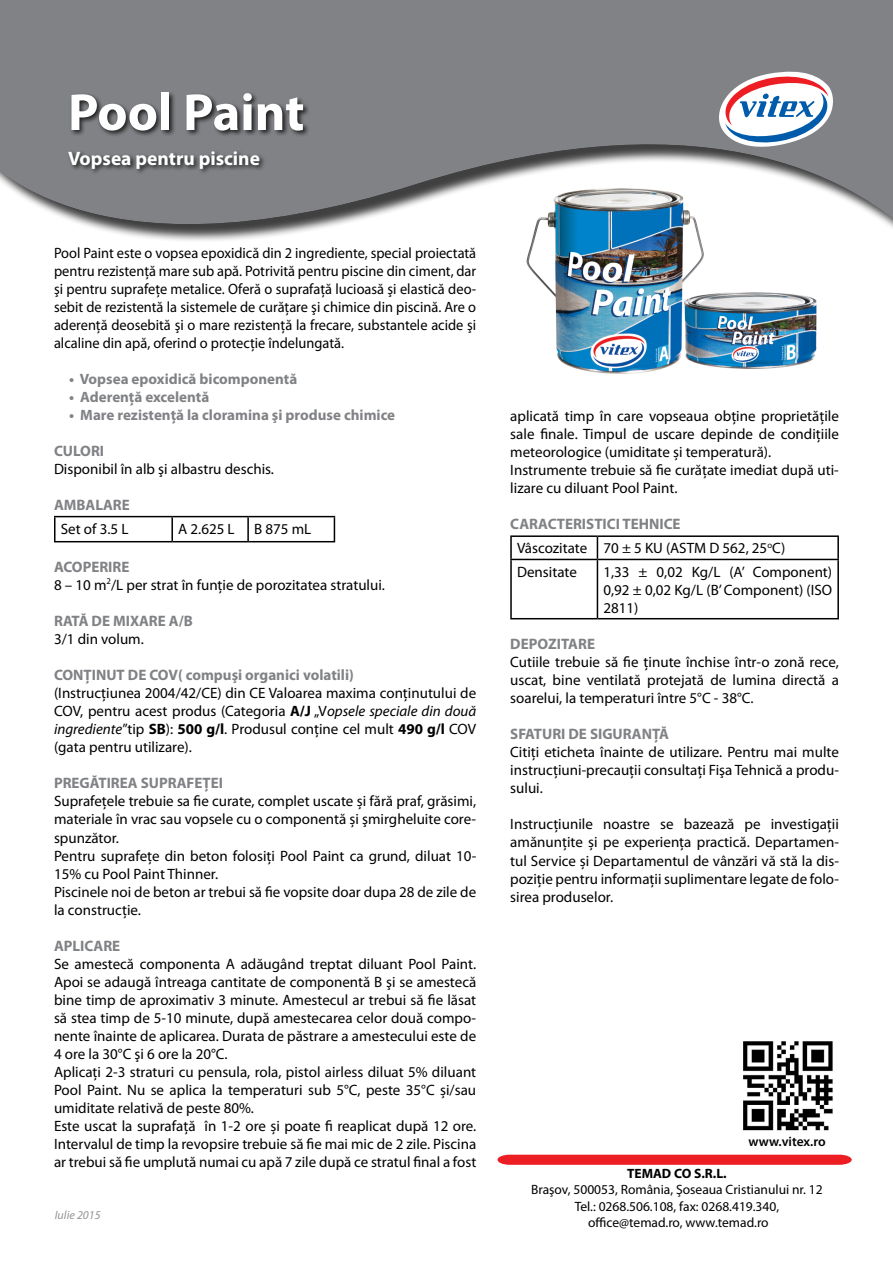
<style>
.page{position:relative;width:893px;height:1263px;background:#fff}
.page>*{position:absolute;margin:0;border:0;box-sizing:border-box;transform-origin:0 0}
.t1{font:700 52.5px "Myriad Pro";color:#fff}
.t2{font:700 19.5px "Myriad Pro";color:#fff}
.t3{font:700 15.15px "Myriad Pro";color:#808285}
.t4{font:15px/18px "Myriad Pro";color:#000;text-align:justify}
.t5{font:15px/18px "Myriad Pro";color:#000;text-align:justify;scale:.96 1}
.t6{font:700 15px "Myriad Pro";color:#808285}
.t7{font:13.5px/16.2px "Myriad Pro";color:#000;text-align:center}
.t8{font:700 13.5px "Myriad Pro";color:#000}
.t9{font:600 13.5px "Myriad Pro";color:#000}
.t10{font:italic 12px "Myriad Pro";color:#939598}
.s1{font-weight:700}
.s2{font-style:italic}
</style>
<div class="page">
<svg style="left:497px;top:1155px;width:355px;height:10px;background:#ed252b"></svg>
<img style="left:743px;top:1041px;width:90px;height:90px">
<img style="left:526px;top:251px;width:291px;height:123px">
<div style="left:0;top:0;width:893px;height:251px;background:#000;opacity:.75"></div>
<div style="left:0;top:0;width:893px;height:234px;background:#000;opacity:.75"></div>
<svg style="left:716px;top:67px;width:123px;height:88px"></svg>
<svg style="left:762px;top:93px;width:7px;height:6px"></svg>
<hr style="left:54px;top:516px;width:118px;height:1px;background:#000">
<hr style="left:54px;top:517px;width:2px;height:24px;background:#000">
<hr style="left:172px;top:516px;width:76px;height:1px;background:#000">
<hr style="left:171px;top:517px;width:2px;height:24px;background:#000">
<hr style="left:248px;top:516px;width:87px;height:1px;background:#000">
<hr style="left:247px;top:517px;width:2px;height:24px;background:#000">
<svg style="left:334px;top:517px;width:1px;height:24px"></svg>
<hr style="left:54px;top:541px;width:118px;height:1px;background:#000">
<hr style="left:172px;top:541px;width:76px;height:1px;background:#000">
<hr style="left:248px;top:541px;width:87px;height:1px;background:#000">
<hr style="left:510px;top:535px;width:87px;height:2px;background:#000">
<hr style="left:510px;top:537px;width:2px;height:22px;background:#000">
<hr style="left:597px;top:535px;width:242px;height:2px;background:#000">
<svg style="left:597px;top:537px;width:1px;height:22px"></svg>
<hr style="left:837px;top:537px;width:2px;height:22px;background:#000">
<hr style="left:510px;top:559px;width:87px;height:1px;background:#000">
<hr style="left:510px;top:560px;width:2px;height:58px;background:#000">
<hr style="left:597px;top:559px;width:242px;height:1px;background:#000">
<hr style="left:597px;top:560px;width:1px;height:58px;background:#000">
<hr style="left:837px;top:560px;width:2px;height:58px;background:#000">
<hr style="left:510px;top:618px;width:87px;height:1px;background:#000">
<hr style="left:597px;top:618px;width:242px;height:1px;background:#000">
<div style="left:66px;top:91px;width:244px;height:84px;background:#000;opacity:.75"></div>
<h1 class="t1" style="left:68px;top:78px;width:238px">Pool Paint</h1>
<h2 class="t2" style="left:68px;top:145px;width:193px">Vopsea pentru piscine</h2>
<p class="t5" style="left:54px;top:244px;width:441px">Pool Paint este o vopsea epoxidică din 2 ingrediente, special proiectată pentru rezistenţă mare sub apă. Potrivită pentru piscine din ciment, dar şi pentru suprafeţe metalice. Oferă o suprafaţă lucioasă şi elastică deo&shy;sebit de rezistentă la sistemele de curăţare şi chimice din piscină. Are o aderenţă deosebită şi o mare rezistenţă la frecare, substantele acide şi alcaline din apă, oferind o protecţie îndelungată.</p>
<p class="t6" style="left:69px;top:369px;width:230px">• Vopsea epoxidică bicomponentă</p>
<p class="t6" style="left:69px;top:387px;width:142px">• Aderenţă excelentă</p>
<p class="t6" style="left:69px;top:405px;width:328px">• Mare rezistenţă la cloramina şi produse chimice</p>
<p class="t3" style="left:54px;top:441px;width:52px">CULORI</p>
<p class="t4" style="left:54px;top:460px;width:222px">Disponibil în alb şi albastru deschis.</p>
<p class="t3" style="left:54px;top:495px;width:77px">AMBALARE</p>
<p class="t4" style="left:61px;top:520px;width:69px">Set of 3.5 L</p>
<p class="t4" style="left:178px;top:520px;width:58px">Α 2.625 L</p>
<p class="t4" style="left:254px;top:520px;width:59px">B 875 mL</p>
<p class="t3" style="left:54px;top:557px;width:77px">ACOPERIRE</p>
<p class="t4" style="left:54px;top:576px;width:333px">8 – 10 m<sup>2</sup>/L per strat în funţie de porozitatea stratului.</p>
<p class="t3" style="left:54px;top:611px;width:140px">RATĂ DE MIXARE A/B</p>
<p class="t4" style="left:54px;top:630px;width:91px">3/1 din volum.</p>
<p class="t3" style="left:54px;top:665px;width:301px">CONŢINUT DE COV( compuşi organici volatili)</p>
<p class="t4" style="left:54px;top:684px;width:424px">(Instrucţiunea 2004/42/CE) din CE Valoarea maxima conţinutului de COV, pentru acest produs (Categoria <span class="s1">A/J</span> „V<span class="s2">opsele speciale din două ingrediente</span>”tip <span class="s1">SB</span>): <span class="s1">500 g/l</span>. Produsul conţine cel mult <span class="s1">490 g/l</span> COV (gata pentru utilizare).</p>
<p class="t3" style="left:54px;top:773px;width:171px">PREGĂTIREA SUPRAFEŢEI</p>
<p class="t4" style="left:54px;top:792px;width:424px;text-align:left">Suprafeţele trebuie sa fie curate, complet uscate și fără praf, grăsimi, materiale în vrac sau vopsele cu o componentă și şmirgheluite core&shy;spunzător.<br>Pentru suprafeţe din beton folosiţi Pool Paint ca grund, diluat 10- 15% cu Pool Paint Thinner.<br>Piscinele noi de beton ar trebui să fie vopsite doar dupa 28 de zile de la construcție.</p>
<p class="t3" style="left:54px;top:935px;width:68px">APLICARE</p>
<p class="t4" style="left:54px;top:954px;width:424px;text-align:left">Se amestecă componenta A adăugând treptat diluant Pool Paint.<br>Apoi se adaugă întreaga cantitate de componentă B şi se amestecă bine timp de aproximativ 3 minute. Amestecul ar trebui să fie lăsat să stea timp de 5-10 minute, după amestecarea celor două compo&shy;nente înainte de aplicarea. Durata de păstrare a amestecului este de 4 ore la 30°C şi 6 ore la 20°C.<br>Aplicați 2-3 straturi cu pensula, rola, pistol airless diluat 5% diluant Pool Paint. Nu se aplica la temperaturi sub 5°C, peste 35°C și/sau umiditate relativă de peste 80%.<br>Este uscat la suprafaţă în 1-2 ore și poate fi reaplicat după 12 ore.<br>Intervalul de timp la revopsire trebuie să fie mai mic de 2 zile. Piscina ar trebui să fie umplută numai cu apă 7 zile după ce stratul final a fost</p>
<p class="t10" style="left:55px;top:1208px;width:47px">Iulie 2015</p>
<p class="t4" style="left:510px;top:407px;width:330px;text-align:left">aplicată timp în care vopseaua obține proprietățile sale finale. Timpul de uscare depinde de condițiile meteorologice (umiditate și temperatură).<br>Instrumente trebuie să fie curățate imediat după uti&shy;lizare cu diluant Pool Paint.</p>
<p class="t3" style="left:510px;top:514px;width:172px">CARACTERISTICI TEHNICE</p>
<p class="t4" style="left:517px;top:536px;width:270px;line-height:23.2px">Vâscozitate 70 ± 5 KU (ASTM D 562, 25<sup>ο</sup>C)<br>Densitate</p>
<p class="t4" style="left:603px;top:562px;width:230px">1,33 ± 0,02 Kg/L (A’ Component)<br>0,92 ± 0,02 Kg/L (B’ Component) (ISO 2811)</p>
<p class="t3" style="left:510px;top:634px;width:86px">DEPOZITARE</p>
<p class="t4" style="left:510px;top:653px;width:330px">Cutiile trebuie să fie ținute închise într-o zonă rece, uscat, bine ventilată protejată de lumina directă a soarelui, la temperaturi între 5°C - 38°C.</p>
<p class="t3" style="left:510px;top:724px;width:160px">SFATURI DE SIGURANŢĂ</p>
<p class="t4" style="left:510px;top:743px;width:330px">Citiţi eticheta înainte de utilizare. Pentru mai multe instrucţiuni-precauţii consultaţi Fişa Tehnică a produ&shy;sului.</p>
<p class="t4" style="left:510px;top:815px;width:330px">Instrucțiunile noastre se bazează pe investigații amănunțite și pe experiența practică. Departamen&shy;tul Service și Departamentul de vânzări vă stă la dis&shy;poziție pentru informații suplimentare legate de folo&shy;sirea produselor.</p>
<p class="t9" style="left:748px;top:1133px;width:79px">www.vitex.ro</p>
<p class="t8" style="left:627px;top:1165px;width:101px">TEMAD CO S.R.L.</p>
<p class="t7" style="left:531px;top:1182px;width:293px">Braşov, 500053, România, Şoseaua Cristianului nr. 12<br>Tel.: 0268.506.108, fax: 0268.419.340, office@temad.ro, www.temad.ro</p>
</div>
